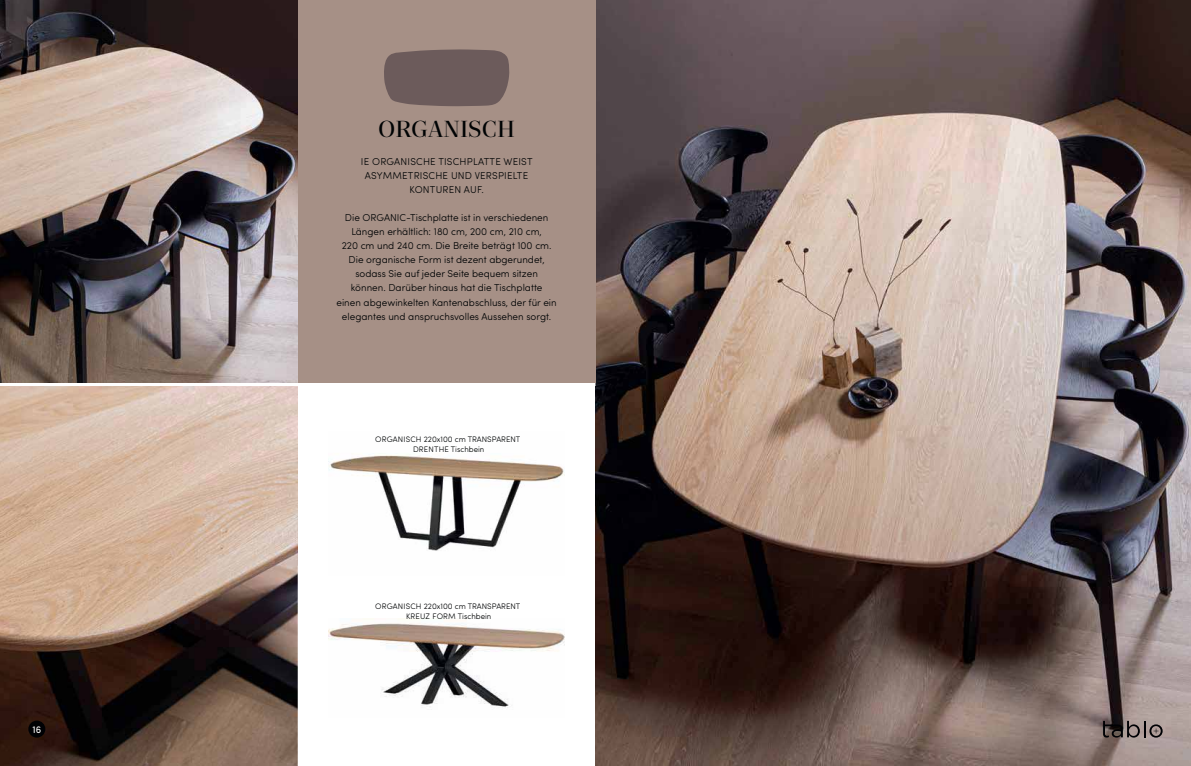
<style>
.page{position:relative;width:1191px;height:766px;background:#fff}
.page>*{position:absolute;margin:0;border:0;box-sizing:border-box;transform-origin:0 0}
.t1{font:600 24px "Quinn Display";color:#000304}
.t2{font:300 10px/14px "Sofia Pro Soft";color:#000304;text-align:center}
.t3{font:300 10px/14px "Sofia Pro Soft";letter-spacing:.02em;color:#000304;text-align:center}
.t4{font:10px "Sofia Pro Soft";color:#fff}
.t5{font:300 8px/10px "Sofia Pro Soft";color:#000304;text-align:center}
</style>
<div class="page">
<img style="left:0;top:0;width:298px;height:765px">
<img style="left:329px;top:455px;width:235px;height:96px">
<img style="left:595px;top:0;width:596px;height:765px">
<div style="left:298px;top:0;width:297px;height:383px;background:#a69086"></div>
<svg style="left:384px;top:49px;width:125px;height:57px;background:#715f5e"></svg>
<div style="left:28px;top:720px;width:17px;height:17px;background:#000104;border-radius:50%"></div>
<svg style="left:1103px;top:720px;width:59px;height:17px"></svg>
<hr style="left:0;top:383px;width:595px;height:3px;background:#fff">
<img style="left:329px;top:618px;width:235px;height:90px">
<p class="t4" style="left:32px;top:723px;width:10px">16</p>
<h1 class="t1" style="left:378px;top:121px;width:138px">ORGANISCH</h1>
<p class="t3" style="left:361px;top:156px;width:173px">IE ORGANISCHE TISCHPLATTE WEIST<br>ASYMMETRISCHE UND VERSPIELTE<br>KONTUREN AUF.</p>
<p class="t2" style="left:336px;top:212px;width:222px">Die ORGANIC-Tischplatte ist in verschiedenen Längen erhältlich: 180 cm, 200 cm, 210 cm,<br>220 cm und 240 cm. Die Breite beträgt 100 cm.<br>Die organische Form ist dezent abgerundet, sodass Sie auf jeder Seite bequem sitzen<br>können. Darüber hinaus hat die Tischplatte<br>einen abgewinkelten Kantenabschluss, der für ein elegantes und anspruchsvolles Aussehen sorgt.</p>
<p class="t5" style="left:375px;top:435px;width:147px">ORGANISCH 220x100 cm TRANSPARENT<br>DRENTHE Tischbein</p>
<p class="t5" style="left:375px;top:601px;width:147px">ORGANISCH 220x100 cm TRANSPARENT<br>KREUZ FORM Tischbein</p>
</div>
